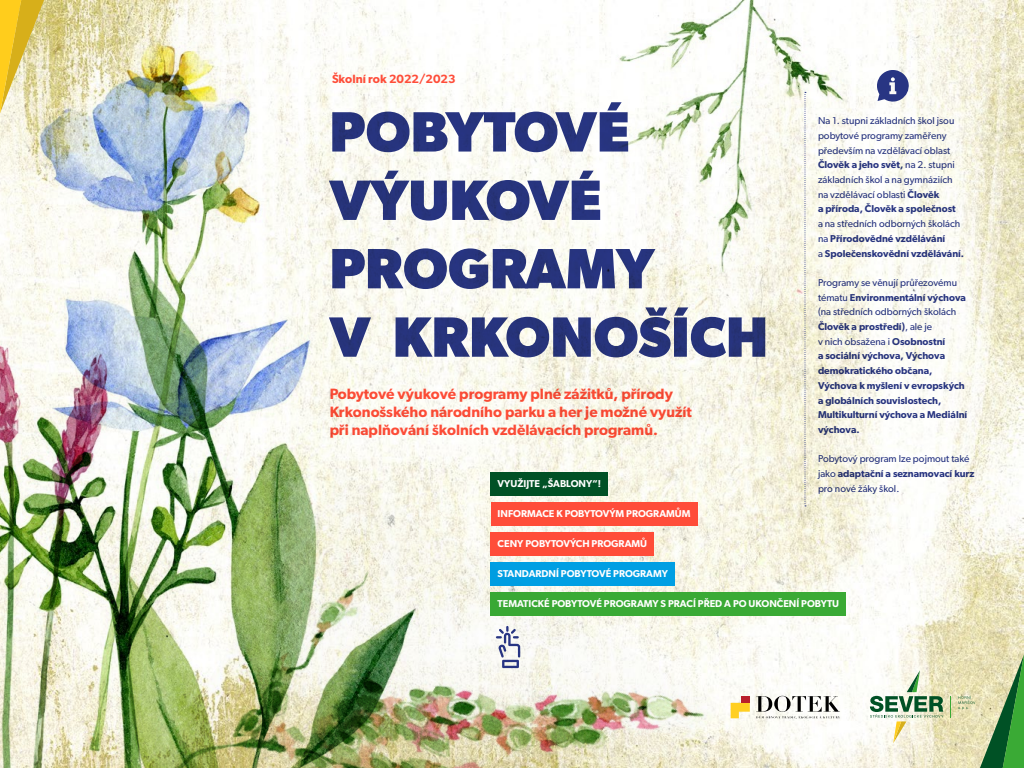
<style>
.page{position:relative;width:1024px;height:768px;background:#fff}
.page>*{position:absolute;margin:0;border:0;box-sizing:border-box;transform-origin:0 0}
.t1{font:700 57px/68.4px "Gibson";color:#283583}
.t2{font:600 15px/18px "Gibson";color:#ff4d39}
.t3{font:600 12px "Gibson";color:#ff4d39}
.t4{font:600 10px/14.7px "Gibson";color:#283583}
.t5{font:10px/14.7px "Gibson";color:#283583}
.t6{font:600 10px "Gibson";color:#fff}
.s1{font-weight:600}
.s2{font-weight:400}
</style>
<div class="page">
<img style="left:44px;top:0;width:980px;height:768px">
<img style="left:594px;top:0;width:261px;height:307px">
<img style="left:0;top:57px;width:326px;height:273px">
<svg style="left:731px;top:703px;width:19px;height:15px"></svg>
<div style="left:742px;top:696px;width:8px;height:7px;background:#b91e2b"></div>
<svg style="left:756px;top:696px;width:84px;height:23px"></svg>
<div style="left:491px;top:592px;width:355px;height:24px;background:#3aaa35"></div>
<svg style="left:804px;top:92px;width:2px;height:414px"></svg>
<img style="left:0;top:330px;width:108px;height:438px">
<img style="left:108px;top:238px;width:311px;height:530px">
<img style="left:77px;top:31px;width:198px;height:733px">
<img style="left:139px;top:470px;width:579px;height:298px">
<svg style="left:496px;top:626px;width:24px;height:42px"></svg>
<svg style="left:877px;top:70px;width:32px;height:32px"></svg>
<svg style="left:870px;top:670px;width:73px;height:73px"></svg>
<svg style="left:950px;top:696px;width:1px;height:22px"></svg>
<svg style="left:958px;top:655px;width:66px;height:113px;background:#a2be87"></svg>
<svg style="left:0;top:0;width:44px;height:113px;background:#e9cf6b"></svg>
<p class="t3" style="left:332px;top:72px;width:125px">Školní rok 2022/2023</p>
<h1 class="t1" style="left:329px;top:96px;width:440px">POBYTOVÉ<br>VÝUKOVÉ<br>PROGRAMY<br>V KRKONOŠÍCH</h1>
<p class="t5" style="left:818px;top:113px;width:139px">Na 1. stupni základních škol jsou pobytové programy zaměřeny především na vzdělávací oblast<br><span class="s1">Člověk a jeho svět,</span> na 2. stupni základních škol a na gymnáziích na vzdělávací oblasti <span class="s1">Člověk<br>a příroda, Člověk a společnost</span></p>
<p class="t4" style="left:818px;top:216px;width:148px"><span class="s2">a na středních odborných školách na</span> Přírodovědné vzdělávání<br><span class="s2">a</span> Společenskovědní vzdělávání.</p>
<p class="t4" style="left:818px;top:275px;width:151px"><span class="s2">Programy se věnují průřezovému tématu</span> Environmentální výchova <span class="s2">(na středních odborných školách<br></span>Člověk a prostředí)<span class="s2">, ale je<br>v nich obsažena i</span> Osobnostní<br>a sociální výchova, Výchova demokratického občana,<br>Výchova k myšlení v evropských a globálních souvislostech,<br>Multikulturní výchova a Mediální výchova.</p>
<p class="t5" style="left:818px;top:451px;width:158px">Pobytový program lze pojmout také jako <span class="s1">adaptační a seznamovací kurz </span>pro nové žáky škol.</p>
<h2 class="t2" style="left:329px;top:385px;width:364px">Pobytové výukové programy plné zážitků, přírody<br>Krkonošského národního parku a her je možné využít při naplňování školních vzdělávacích programů.</h2>
<p class="t6" style="left:498px;top:478px;width:105px">VYUŽIJTE „ŠABLONY“!</p>
<p class="t6" style="left:498px;top:508px;width:194px">INFORMACE K POBYTOVÝM PROGRAMŮM</p>
<p class="t6" style="left:498px;top:538px;width:151px">CENY POBYTOVÝCH PROGRAMŮ</p>
<p class="t6" style="left:498px;top:568px;width:172px">STANDARDNÍ POBYTOVÉ PROGRAMY</p>
<p class="t6" style="left:498px;top:598px;width:343px">TEMATICKÉ POBYTOVÉ PROGRAMY S PRACÍ PŘED A PO UKONČENÍ POBYTU</p>
</div>
